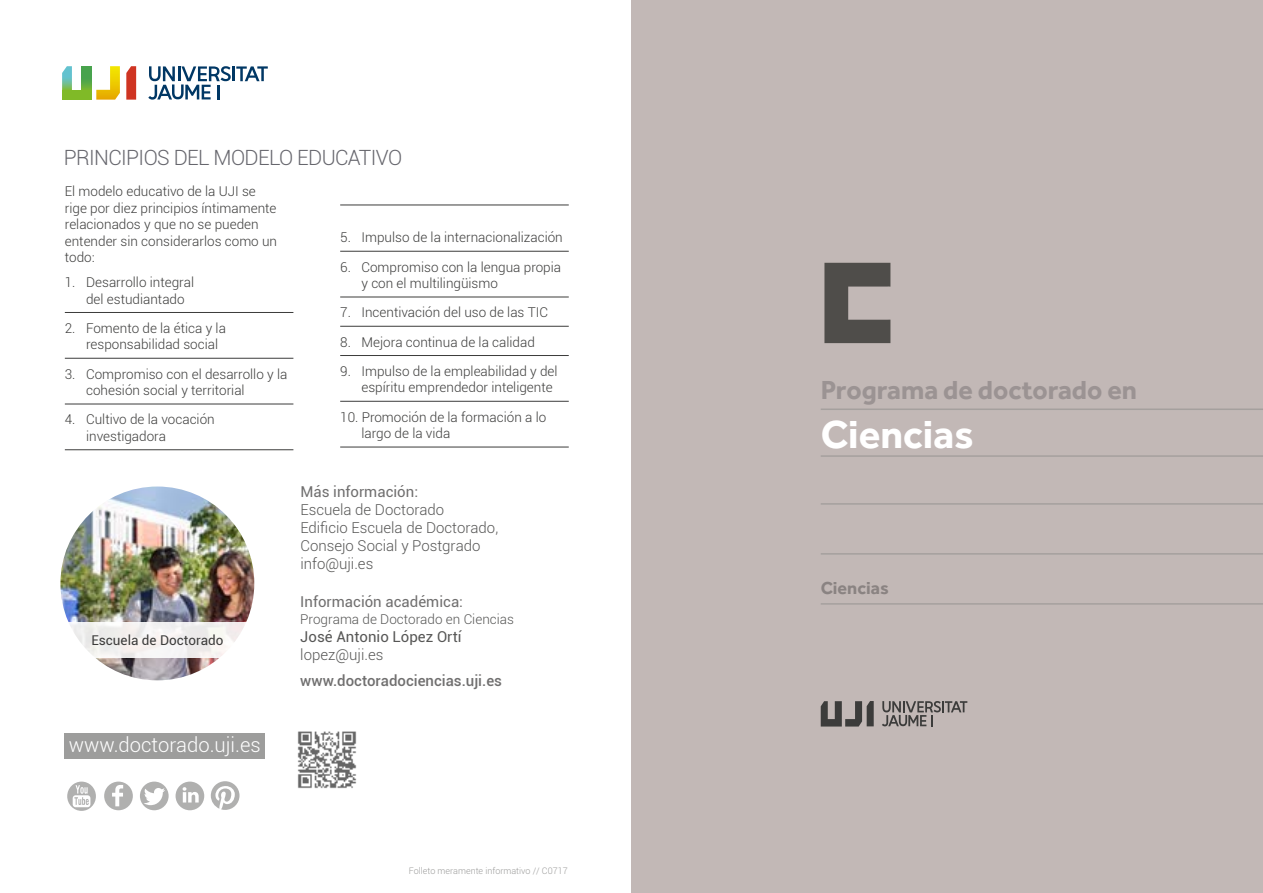
<style>
.page{position:relative;width:1263px;height:893px;background:#fff}
.page>*{position:absolute;margin:0;border:0;box-sizing:border-box;transform-origin:0 0}
.t1{font:700 40.5px "Effra";color:#fff}
.t2{font:700 27px "Effra";color:#9b9393}
.t3{font:300 21px "Roboto";letter-spacing:-.03em;color:#66666d}
.t4{font:300 20.25px "Roboto";color:#fff}
.t5{font:700 18px "Effra";color:#8a8382}
.t6{font:300 15px/18px "Roboto";color:#575756}
.t7{font:15px "Roboto";color:#706f6f}
.t8{font:500 15px "Roboto";color:#706f6f}
.t9{font:15px "Roboto";color:#575756}
.t10{font:300 13.5px/16.5px "Roboto";color:#3c3c3b}
.t11{font:300 13.5px "Roboto";color:#575756}
.t12{font:13.5px "Roboto";color:#3c3c3b}
.t13{font:300 9px "Roboto";color:#9d9d9c}
</style>
<div class="page">
<div style="left:65px;top:734px;width:200px;height:25px;background:#9d9d9c"></div>
<div style="left:104px;top:782px;width:29px;height:28px;background:#b0b0af;border-radius:50%"></div>
<svg style="left:112px;top:785px;width:11px;height:21px"></svg>
<div style="left:140px;top:782px;width:29px;height:28px;background:#b0b0af;border-radius:50%"></div>
<svg style="left:144px;top:788px;width:21px;height:17px"></svg>
<svg style="left:176px;top:782px;width:28px;height:28px"></svg>
<svg style="left:183px;top:787px;width:16px;height:15px"></svg>
<svg style="left:211px;top:781px;width:28px;height:29px"></svg>
<svg style="left:69px;top:783px;width:25px;height:26px"></svg>
<div style="left:67px;top:782px;width:29px;height:29px;border:3px solid #9d9d9c;border-radius:50%"></div>
<div style="left:73px;top:795px;width:17px;height:12px;background:#fff;border-radius:3px"></div>
<svg style="left:74px;top:785px;width:15px;height:20px"></svg>
<img style="left:60px;top:486px;width:194px;height:194px;border-radius:97px">
<div style="left:39px;top:622px;width:215px;height:36px;background:linear-gradient(to bottom,#f3f1f0,#f9f7f6)"></div>
<hr style="left:65px;top:312px;width:228px;height:1px;background:#3c3c3b">
<hr style="left:65px;top:358px;width:228px;height:1px;background:#3c3c3b">
<hr style="left:65px;top:404px;width:228px;height:1px;background:#3c3c3b">
<hr style="left:65px;top:449px;width:228px;height:1px;background:#3c3c3b">
<hr style="left:340px;top:205px;width:229px;height:1px;background:#3c3c3b">
<hr style="left:340px;top:251px;width:229px;height:1px;background:#3c3c3b">
<hr style="left:340px;top:297px;width:229px;height:1px;background:#3c3c3b">
<hr style="left:340px;top:326px;width:229px;height:1px;background:#3c3c3b">
<hr style="left:340px;top:355px;width:229px;height:1px;background:#3c3c3b">
<hr style="left:340px;top:401px;width:229px;height:1px;background:#3c3c3b">
<hr style="left:340px;top:447px;width:229px;height:1px;background:#3c3c3b">
<svg style="left:126px;top:66px;width:10px;height:34px"></svg>
<svg style="left:62px;top:66px;width:10px;height:24px"></svg>
<svg style="left:82px;top:66px;width:10px;height:24px"></svg>
<div style="left:62px;top:90px;width:30px;height:10px;background:#80ba27"></div>
<svg style="left:96px;top:66px;width:24px;height:34px"></svg>
<svg style="left:148px;top:66px;width:120px;height:34px"></svg>
<img style="left:297px;top:731px;width:60px;height:58px">
<div style="left:631px;top:0;width:632px;height:893px;background:#c2b8b6"></div>
<svg style="left:882px;top:701px;width:85px;height:25px"></svg>
<svg style="left:821px;top:701px;width:53px;height:25px"></svg>
<hr style="left:821px;top:455px;width:442px;height:2px;background:#a5a09e">
<hr style="left:821px;top:409px;width:442px;height:1px;background:#a5a09e">
<hr style="left:821px;top:503px;width:442px;height:2px;background:#a5a09e">
<hr style="left:821px;top:553px;width:442px;height:2px;background:#a5a09e">
<hr style="left:821px;top:603px;width:442px;height:2px;background:#a5a09e">
<svg style="left:824px;top:263px;width:66px;height:80px"></svg>
<h3 class="t3" style="left:64px;top:143px;width:340px">PRINCIPIOS DEL MODELO EDUCATIVO</h3>
<p class="t10" style="left:65px;top:183px;width:214px">El modelo educativo de la UJI se rige por diez principios íntimamente relacionados y que no se pueden entender sin considerarlos como un todo:</p>
<p class="t10" style="left:86px;top:274px;width:110px;text-indent:-21px">1. Desarrollo integral del estudiantado</p>
<p class="t10" style="left:86px;top:319px;width:141px;text-indent:-21px">2. Fomento de la ética y la responsabilidad social</p>
<p class="t10" style="left:86px;top:365px;width:203px;text-indent:-21px">3. Compromiso con el desarrollo y la cohesión social y territorial</p>
<p class="t10" style="left:86px;top:411px;width:130px;text-indent:-21px">4. Cultivo de la vocación investigadora</p>
<p class="t10" style="left:340px;top:229px;width:224px">5. Impulso de la internacionalización</p>
<p class="t10" style="left:361px;top:258px;width:201px;text-indent:-21px">6. Compromiso con la lengua propia y con el multilingüismo</p>
<p class="t10" style="left:340px;top:304px;width:209px">7. Incentivación del uso de las TIC</p>
<p class="t10" style="left:340px;top:333px;width:196px">8. Mejora continua de la calidad</p>
<p class="t10" style="left:361px;top:362px;width:198px;text-indent:-21px">9. Impulso de la empleabilidad y del espíritu emprendedor inteligente</p>
<p class="t10" style="left:361px;top:408px;width:186px;text-indent:-21px">10. Promoción de la formación a lo largo de la vida</p>
<p class="t12" style="left:91px;top:631px;width:134px">Escuela de Doctorado</p>
<h3 class="t4" style="left:69px;top:731px;width:193px">www.doctorado.uji.es</h3>
<p class="t7" style="left:300px;top:481px;width:119px">Más información:</p>
<p class="t6" style="left:300px;top:500px;width:199px">Escuela de Doctorado<br>Edificio Escuela de Doctorado,<br>Consejo Social y Postgrado info@uji.es</p>
<p class="t7" style="left:300px;top:591px;width:164px">Información académica:</p>
<p class="t11" style="left:300px;top:609px;width:215px">Programa de Doctorado en Ciencias</p>
<p class="t9" style="left:300px;top:626px;width:163px">José Antonio López Ortí</p>
<p class="t6" style="left:300px;top:645px;width:85px">lopez@uji.es</p>
<p class="t8" style="left:300px;top:670px;width:203px">www.doctoradociencias.uji.es</p>
<p class="t13" style="left:409px;top:865px;width:160px">Folleto meramente informativo // C0717</p>
<h2 class="t2" style="left:821px;top:374px;width:318px">Programa de doctorado en</h2>
<h1 class="t1" style="left:821px;top:409px;width:155px">Ciencias</h1>
<h3 class="t5" style="left:821px;top:577px;width:70px">Ciencias</h3>
</div>
